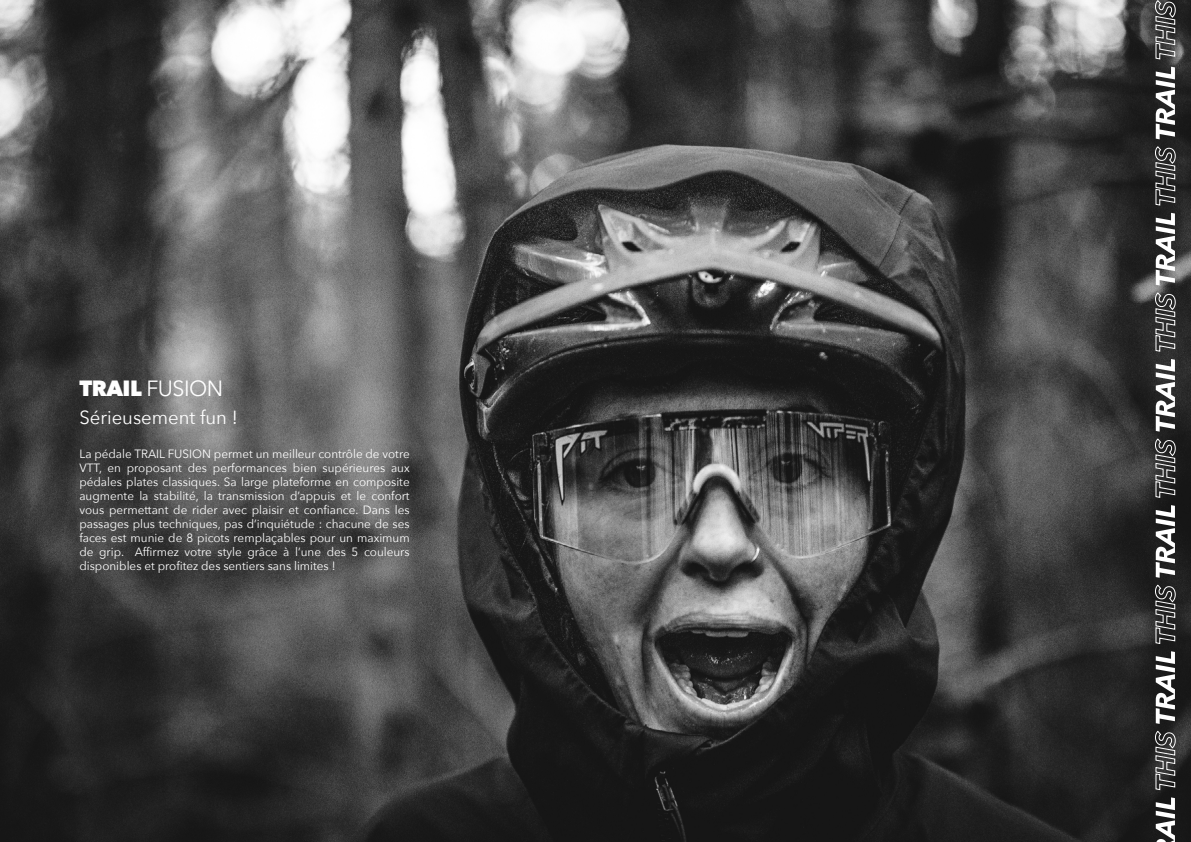
<style>
.page{position:relative;width:1191px;height:842px;background:#fff}
.page>*{position:absolute;margin:0;border:0;box-sizing:border-box;transform-origin:0 0}
.t1{font:22px "Avenir Next";letter-spacing:-.025em;color:#fff}
.t2{font:19px "Avenir Next";color:#fff}
.t3{font:12px/14px "Avenir Next";color:#fff;text-align:justify}
.s1{font-weight:800}
</style>
<div class="page">
<img style="left:0;top:0;width:1191px;height:842px">
<svg style="left:1155px;top:797px;width:20px;height:45px"></svg>
<svg style="left:1154px;top:730px;width:22px;height:61px"></svg>
<svg style="left:1155px;top:651px;width:20px;height:73px"></svg>
<svg style="left:1154px;top:584px;width:22px;height:61px"></svg>
<svg style="left:1155px;top:505px;width:20px;height:73px"></svg>
<svg style="left:1154px;top:438px;width:22px;height:60px"></svg>
<svg style="left:1155px;top:359px;width:20px;height:73px"></svg>
<svg style="left:1154px;top:292px;width:22px;height:60px"></svg>
<svg style="left:1155px;top:213px;width:20px;height:72px"></svg>
<svg style="left:1154px;top:145px;width:22px;height:61px"></svg>
<svg style="left:1155px;top:67px;width:20px;height:72px"></svg>
<svg style="left:1154px;top:0;width:22px;height:60px"></svg>
<h1 class="t1" style="left:79px;top:369px;width:145px"><span class="s1">TRAIL</span> FUSION</h1>
<h2 class="t2" style="left:79px;top:401px;width:160px">Sérieusement fun !</h2>
<p class="t3" style="left:79px;top:446px;width:332px">La pédale TRAIL FUSION permet un meilleur contrôle de votre VTT, en proposant des performances bien supérieures aux pédales plates classiques. Sa large plateforme en composite augmente la stabilité, la transmission d’appuis et le confort vous permettant de rider avec plaisir et confiance. Dans les passages plus techniques, pas d’inquiétude : chacune de ses faces est munie de 8 picots remplaçables pour un maximum de grip. Affirmez votre style grâce à l’une des 5 couleurs disponibles et profitez des sentiers sans limites !</p>
</div>
